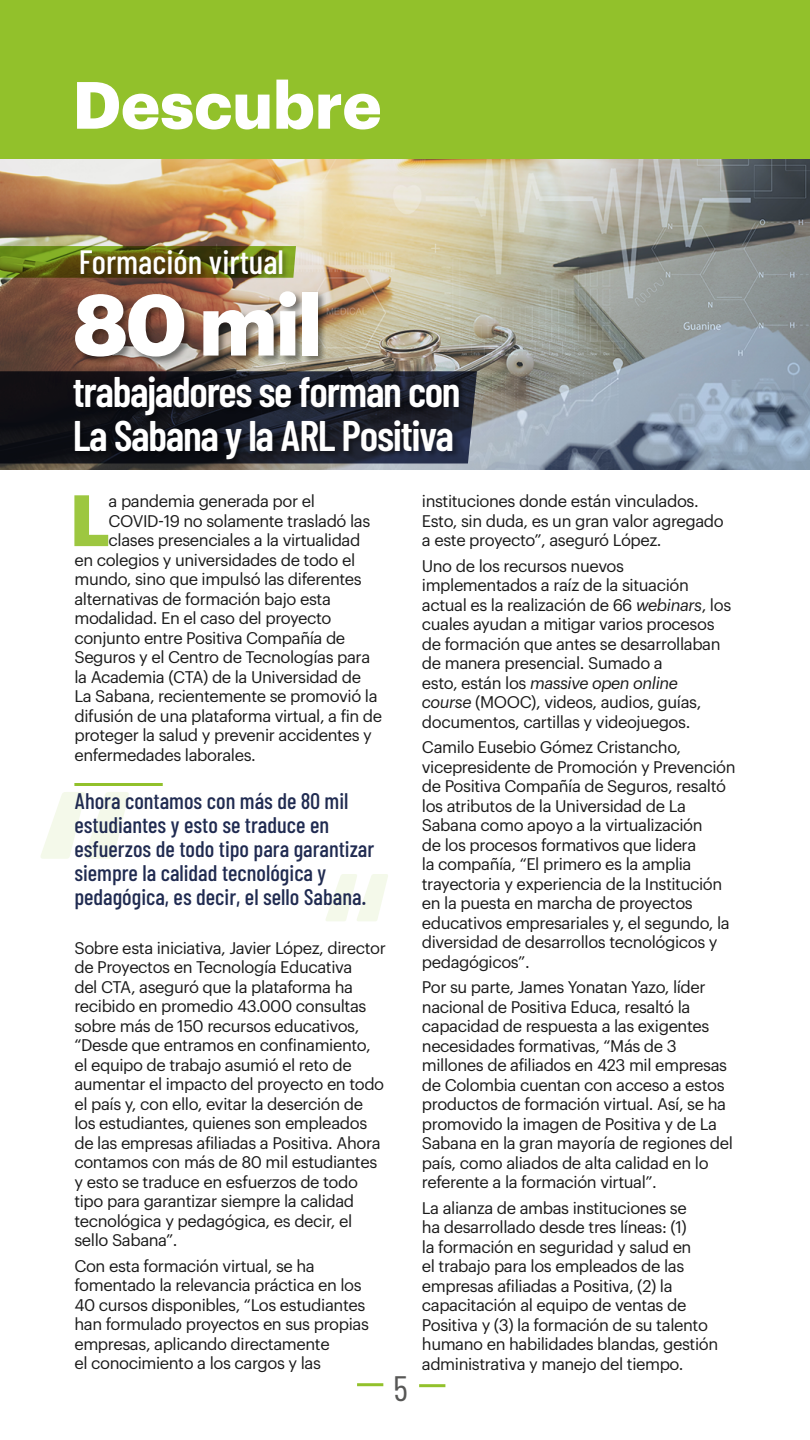
<style>
.page{position:relative;width:810px;height:1440px;background:#fff}
.page>*{position:absolute;margin:0;border:0;box-sizing:border-box;transform-origin:0 0}
.t1{font:700 84.75px "Graphik";color:#fff}
.t2{font:700 71.03px "Graphik";color:#9dc740}
.t3{font:700 65.25px "Graphik";color:#fff}
.t4{font:600 42.75px/44.2px "Barlow Condensed";letter-spacing:-.03em;color:#fff}
.t5{font:35.25px "Barlow Condensed";color:#575756}
.t6{font:500 33.6px "Barlow Condensed";color:#fff}
.t7{font:500 22.5px/24px "Barlow Condensed";color:#202b51}
.t8{font:16.5px/19.5px "Graphik";letter-spacing:-.025em;color:#1a1a1a}
.s1{font-style:italic}
</style>
<div class="page">
<svg style="left:41px;top:792px;width:88px;height:67px"></svg>
<svg style="left:326px;top:874px;width:62px;height:47px"></svg>
<hr style="left:357px;top:1383px;width:26px;height:3px;background:#92c12b">
<hr style="left:419px;top:1384px;width:26px;height:3px;background:#92c12b">
<div style="left:0;top:0;width:810px;height:159px;background:#92c12b"></div>
<img style="left:0;top:159px;width:810px;height:311px">
<div style="left:73px;top:290px;width:253px;height:75px;background:#000;opacity:.44"></div>
<svg style="left:0;top:246px;width:296px;height:32px;background:#6a7d1a"></svg>
<div style="left:79px;top:248px;width:210px;height:33px;background:#000;opacity:.32"></div>
<svg style="left:0;top:371px;width:477px;height:93px;background:#1a1a21"></svg>
<div style="left:72px;top:375px;width:394px;height:91px;background:#000;opacity:.34"></div>
<hr style="left:74px;top:783px;width:89px;height:3px;background:#92c12b">
<h3 class="t3" style="left:73px;top:55px;width:311px">Descubre</h3>
<h3 class="t6" style="left:79px;top:241px;width:207px">Formación virtual</h3>
<h1 class="t1" style="left:73px;top:259px;width:252px">80 mil</h1>
<h3 class="t4" style="left:73px;top:368px;width:389px">trabajadores se forman con<br>La Sabana y la ARL Positiva</h3>
<h2 class="t2" style="left:70px;top:465px;width:42px">L</h2>
<p class="t8" style="left:109px;top:490px;width:208px">a pandemia generada por el</p>
<p class="t8" style="left:109px;top:510px;width:263px">COVID-19 no solamente trasladó las</p>
<p class="t8" style="left:109px;top:529px;width:253px">clases presenciales a la virtualidad</p>
<p class="t8" style="left:74px;top:549px;width:282px">en colegios y universidades de todo el</p>
<p class="t8" style="left:74px;top:568px;width:289px">mundo, sino que impulsó las diferentes</p>
<p class="t8" style="left:74px;top:588px;width:258px">alternativas de formación bajo esta</p>
<p class="t8" style="left:74px;top:607px;width:259px">modalidad. En el caso del proyecto</p>
<p class="t8" style="left:74px;top:627px;width:272px">conjunto entre Positiva Compañía de</p>
<p class="t8" style="left:74px;top:646px;width:297px">Seguros y el Centro de Tecnologías para</p>
<p class="t8" style="left:74px;top:666px;width:288px">la Academia (CTA) de la Universidad de</p>
<p class="t8" style="left:74px;top:685px;width:305px">La Sabana, recientemente se promovió la</p>
<p class="t8" style="left:74px;top:705px;width:309px">difusión de una plataforma virtual, a fin de</p>
<p class="t8" style="left:74px;top:724px;width:299px">proteger la salud y prevenir accidentes y</p>
<p class="t8" style="left:74px;top:744px;width:183px">enfermedades laborales.</p>
<h3 class="t7" style="left:74px;top:788px;width:301px">Ahora contamos con más de 80 mil estudiantes y esto se traduce en esfuerzos de todo tipo para garantizar siempre la calidad tecnológica y pedagógica, es decir, el sello Sabana.</h3>
<p class="t8" style="left:74px;top:937px;width:313px">Sobre esta iniciativa, Javier López, director de Proyectos en Tecnología Educativa<br>del CTA, aseguró que la plataforma ha recibido en promedio 43.000 consultas sobre más de 150 recursos educativos, “Desde que entramos en confinamiento, el equipo de trabajo asumió el reto de aumentar el impacto del proyecto en todo el país y, con ello, evitar la deserción de los estudiantes, quienes son empleados de las empresas afiliadas a Positiva. Ahora contamos con más de 80 mil estudiantes y esto se traduce en esfuerzos de todo tipo para garantizar siempre la calidad tecnológica y pedagógica, es decir, el sello Sabana”.</p>
<p class="t8" style="left:74px;top:1255px;width:296px">Con esta formación virtual, se ha fomentado la relevancia práctica en los 40 cursos disponibles, “Los estudiantes han formulado proyectos en sus propias empresas, aplicando directamente<br>el conocimiento a los cargos y las</p>
<h3 class="t5" style="left:393px;top:1366px;width:16px">5</h3>
<p class="t8" style="left:422px;top:490px;width:303px">instituciones donde están vinculados.<br>Esto, sin duda, es un gran valor agregado a este proyecto”, aseguró López.</p>
<p class="t8" style="left:422px;top:555px;width:311px">Uno de los recursos nuevos implementados a raíz de la situación actual es la realización de 66 <span class="s1">webinars</span>, los cuales ayudan a mitigar varios procesos de formación que antes se desarrollaban de manera presencial. Sumado a<br>esto, están los <span class="s1">massive open online course</span> (MOOC), videos, audios, guías, documentos, cartillas y videojuegos.</p>
<p class="t8" style="left:422px;top:736px;width:315px">Camilo Eusebio Gómez Cristancho, vicepresidente de Promoción y Prevención de Positiva Compañía de Seguros, resaltó los atributos de la Universidad de La Sabana como apoyo a la virtualización<br>de los procesos formativos que lidera<br>la compañía, “El primero es la amplia trayectoria y experiencia de la Institución en la puesta en marcha de proyectos educativos empresariales y, el segundo, la diversidad de desarrollos tecnológicos y pedagógicos”.</p>
<p class="t8" style="left:422px;top:976px;width:313px">Por su parte, James Yonatan Yazo, líder nacional de Positiva Educa, resaltó la capacidad de respuesta a las exigentes necesidades formativas, “Más de 3 millones de afiliados en 423 mil empresas de Colombia cuentan con acceso a estos productos de formación virtual. Así, se ha promovido la imagen de Positiva y de La Sabana en la gran mayoría de regiones del país, como aliados de alta calidad en lo referente a la formación virtual”.</p>
<p class="t8" style="left:422px;top:1197px;width:298px">La alianza de ambas instituciones se<br>ha desarrollado desde tres líneas: (1)<br>la formación en seguridad y salud en<br>el trabajo para los empleados de las empresas afiliadas a Positiva, (2) la capacitación al equipo de ventas de Positiva y (3) la formación de su talento humano en habilidades blandas, gestión administrativa y manejo del tiempo.</p>
</div>
